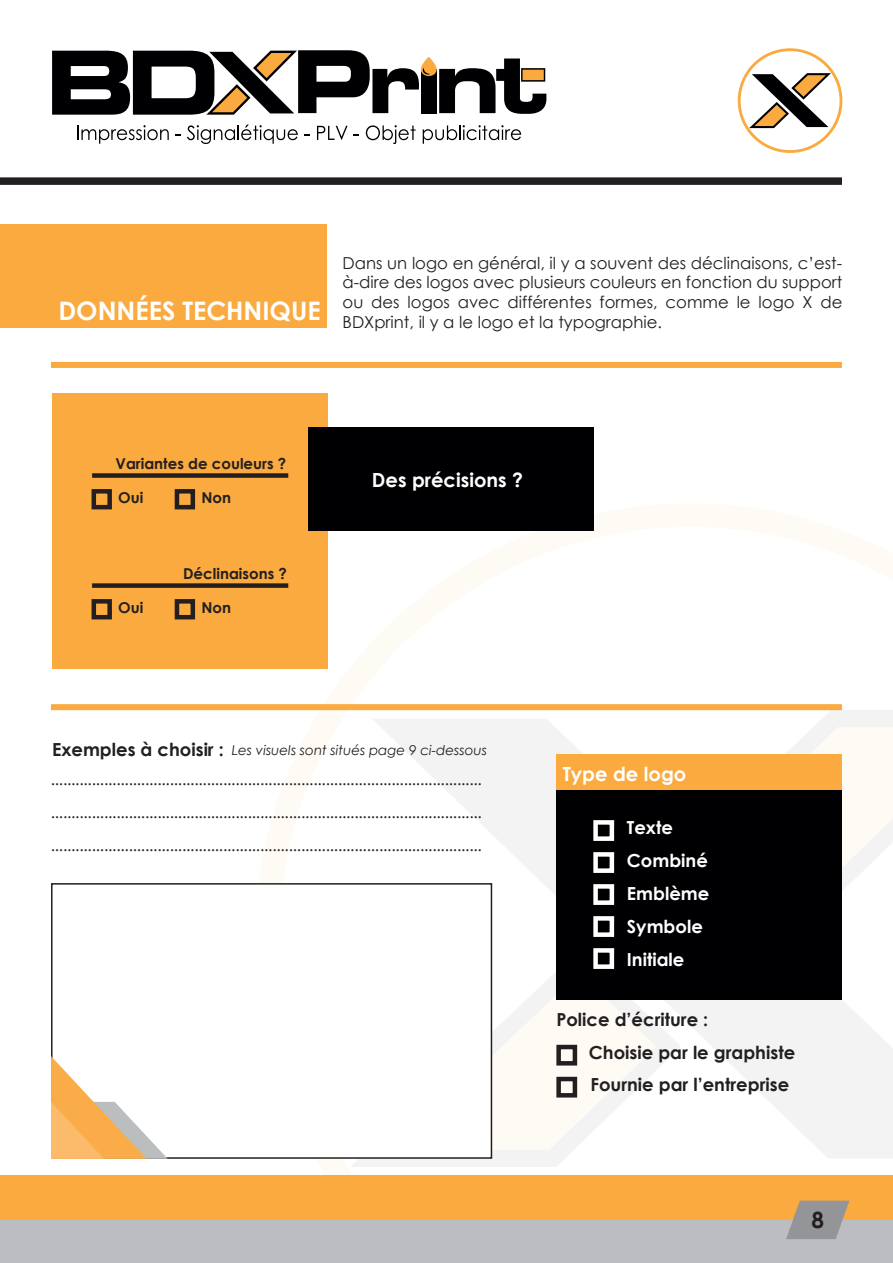
<style>
.page{position:relative;width:893px;height:1263px;background:#fff}
.page>*{position:absolute;margin:0;border:0;box-sizing:border-box;transform-origin:0 0}
.t1{font:700 25.5px "Century Gothic";color:#fff}
.t2{font:700 22.5px "Century Gothic";color:#231f20}
.t3{font:700 19.5px "Century Gothic";color:#fff}
.t4{font:18px "Minion Pro";color:#231f20}
.t5{font:700 18px "Century Gothic";color:#231f20}
.t6{font:700 18px "Century Gothic";color:#fff}
.t7{font:16.5px/19.8px "Century Gothic";color:#231f20;text-align:justify}
.t8{font:700 15px "Century Gothic";color:#231f20}
.t9{font:italic 13.5px "Century Gothic";color:#231f20}
</style>
<div class="page">
<svg style="left:350px;top:710px;width:543px;height:457px"></svg>
<svg style="left:738px;top:48px;width:104px;height:105px"></svg>
<svg style="left:77px;top:125px;width:92px;height:19px"></svg>
<svg style="left:187px;top:125px;width:111px;height:19px"></svg>
<svg style="left:317px;top:126px;width:31px;height:14px"></svg>
<svg style="left:366px;top:125px;width:50px;height:19px"></svg>
<svg style="left:423px;top:125px;width:98px;height:19px"></svg>
<svg style="left:52px;top:50px;width:494px;height:65px"></svg>
<div style="left:0;top:177px;width:842px;height:8px;background:#231f20"></div>
<div style="left:51px;top:362px;width:791px;height:6px;background:#faaa3e"></div>
<div style="left:51px;top:704px;width:791px;height:6px;background:#faaa3e"></div>
<div style="left:0;top:225px;width:327px;height:103px;background:#faaa3e"></div>
<div style="left:556px;top:754px;width:286px;height:66px;background:#faaa3e"></div>
<div style="left:0;top:1175px;width:893px;height:88px;background:#bcbdc0"></div>
<div style="left:0;top:1175px;width:893px;height:45px;background:#faaa3e"></div>
<svg style="left:786px;top:1200px;width:63px;height:39px"></svg>
<div style="left:52px;top:393px;width:276px;height:276px;background:#faaa3e"></div>
<div style="left:92px;top:583px;width:196px;height:5px;background:#231f20"></div>
<div style="left:92px;top:599px;width:20px;height:20px;border:4px solid #231f20"></div>
<div style="left:175px;top:599px;width:20px;height:20px;border:4px solid #231f20"></div>
<div style="left:92px;top:473px;width:196px;height:5px;background:#231f20"></div>
<div style="left:92px;top:489px;width:20px;height:20px;border:4px solid #231f20"></div>
<div style="left:175px;top:489px;width:20px;height:20px;border:4px solid #231f20"></div>
<div style="left:308px;top:428px;width:286px;height:103px;background:#000002"></div>
<div style="left:556px;top:790px;width:286px;height:209px;background:#000002"></div>
<div style="left:593px;top:820px;width:21px;height:21px;border:4px solid #fff"></div>
<div style="left:593px;top:852px;width:21px;height:21px;border:4px solid #fff"></div>
<div style="left:593px;top:884px;width:21px;height:21px;border:4px solid #fff"></div>
<div style="left:593px;top:916px;width:21px;height:21px;border:4px solid #fff"></div>
<div style="left:556px;top:1045px;width:21px;height:20px;border:4px solid #231f20"></div>
<div style="left:593px;top:948px;width:21px;height:21px;border:4px solid #fff"></div>
<div style="left:556px;top:1077px;width:21px;height:20px;border:4px solid #231f20"></div>
<div style="left:52px;top:884px;width:439px;height:274px;background:#fff"></div>
<div style="left:51px;top:883px;width:441px;height:276px;border:2px solid #231f20"></div>
<svg style="left:51px;top:1056px;width:117px;height:103px"></svg>
<p class="t1" style="left:58px;top:291px;width:264px">DONNÉES TECHNIQUE</p>
<p class="t7" style="left:343px;top:252px;width:501px">Dans un logo en général, il y a souvent des déclinaisons, c’est&shy;à-dire des logos avec plusieurs couleurs en fonction du support ou des logos avec différentes formes, comme le logo X de BDXprint, il y a le logo et la typographie.</p>
<p class="t8" style="left:116px;top:452px;width:172px">Variantes de couleurs ?</p>
<p class="t8" style="left:118px;top:486px;width:27px">Oui</p>
<p class="t8" style="left:201px;top:486px;width:31px">Non</p>
<p class="t8" style="left:183px;top:562px;width:105px">Déclinaisons ?</p>
<p class="t8" style="left:118px;top:596px;width:27px">Oui</p>
<p class="t8" style="left:201px;top:596px;width:31px">Non</p>
<p class="t3" style="left:372px;top:465px;width:153px">Des précisions ?</p>
<p class="t5" style="left:52px;top:736px;width:173px">Exemples à choisir :</p>
<p class="t9" style="left:232px;top:741px;width:257px">Les visuels sont situés page 9 ci-dessous</p>
<p class="t4" style="left:51px;top:767px;width:432px">.........................................................................................................</p>
<p class="t4" style="left:51px;top:800px;width:432px">.........................................................................................................</p>
<p class="t4" style="left:51px;top:833px;width:432px">.........................................................................................................</p>
<p class="t3" style="left:563px;top:759px;width:125px">Type de logo</p>
<p class="t6" style="left:627px;top:813px;width:48px">Texte</p>
<p class="t6" style="left:627px;top:846px;width:83px">Combiné</p>
<p class="t6" style="left:627px;top:879px;width:84px">Emblème</p>
<p class="t6" style="left:627px;top:912px;width:77px">Symbole</p>
<p class="t6" style="left:627px;top:945px;width:59px">Initiale</p>
<p class="t5" style="left:556px;top:1006px;width:153px">Police d’écriture :</p>
<p class="t5" style="left:589px;top:1039px;width:208px">Choisie par le graphiste</p>
<p class="t5" style="left:590px;top:1071px;width:200px">Fournie par l’entreprise</p>
<p class="t2" style="left:811px;top:1202px;width:14px">8</p>
</div>
